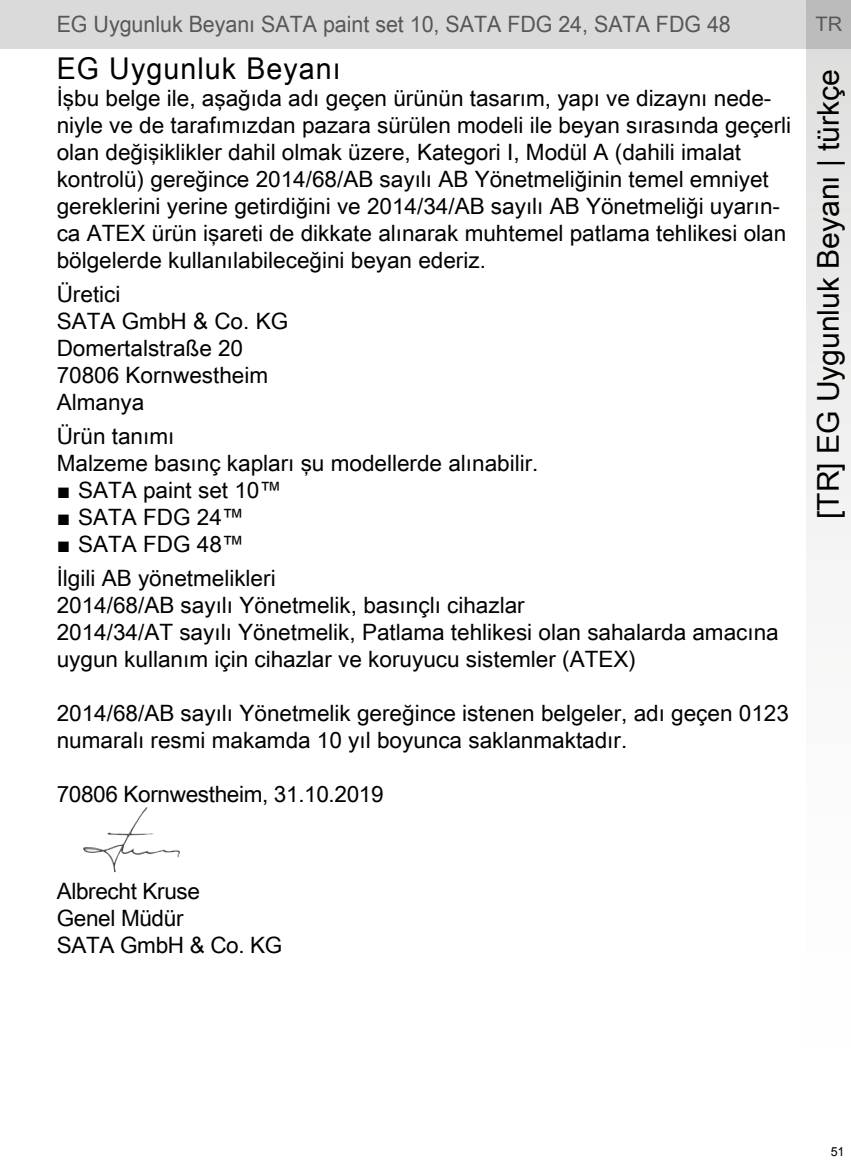
<style>
.page{position:relative;width:851px;height:1170px;background:#fff}
.page>*{position:absolute;margin:0;border:0;box-sizing:border-box;transform-origin:0 0}
.t1{font:30px "Arial Unicode MS";color:#000}
.t2{font:30px "Arial Unicode MS";letter-spacing:.04em;color:#000;scale:.95 1}
.t3{font:22.5px/27px "Arial Unicode MS";color:#000}
.t4{font:22.5px "Arial Unicode MS";color:#575756;scale:.95 1}
.t5{font:20px "Arial Unicode MS";color:#575756}
.t6{font:12.5px "Arial";color:#000}
.s1{font-family:"Arial"}
</style>
<div class="page">
<div style="left:0;top:0;width:850px;height:49px;background:#dadada"></div>
<svg style="left:806px;top:0;width:44px;height:555px"></svg>
<img style="left:83px;top:807px;width:97px;height:65px">
<p class="t4" style="left:57px;top:8px;width:711px">EG Uygunluk Beyanı SATA paint set 10, SATA FDG 24, SATA FDG 48</p>
<p class="t5" style="left:815px;top:10px;width:28px">TR</p>
<h1 class="t2" style="left:57px;top:46px;width:300px">EG Uygunluk Beyanı</h1>
<p class="t3" style="left:57px;top:84px;width:736px">İşbu belge ile, aşağıda adı geçen ürünün tasarım, yapı ve dizaynı nede&shy;niyle ve de tarafımızdan pazara sürülen modeli ile beyan sırasında geçerli olan değişiklikler dahil olmak üzere, Kategori I, Modül A (dahili imalat kontrolü) gereğince 2014/68/AB sayılı AB Yönetmeliğinin temel emniyet gereklerini yerine getirdiğini ve 2014/34/AB sayılı AB Yönetmeliği uyarın&shy;ca ATEX ürün işareti de dikkate alınarak muhtemel patlama tehlikesi olan bölgelerde kullanılabileceğini beyan ederiz.</p>
<p class="t3" style="left:57px;top:280px;width:233px">Üretici<br>SATA GmbH &amp; Co. KG<br>Domertalstraße 20<br>70806 Kornwestheim<br>Almanya</p>
<p class="t3" style="left:57px;top:422px;width:483px">Ürün tanımı<br>Malzeme basınç kapları şu modellerde alınabilir.</p>
<p class="t3" style="left:57px;top:476px;width:227px"><span class="s1">■</span> SATA paint set 10™</p>
<p class="t3" style="left:57px;top:503px;width:189px"><span class="s1">■</span> SATA FDG 24™</p>
<p class="t3" style="left:57px;top:526px;width:220px;line-height:34px"><span class="s1">■</span> SATA FDG 48™<br>İlgili AB yönetmelikleri</p>
<p class="t3" style="left:57px;top:591px;width:723px">2014/68/AB sayılı Yönetmelik, basınçlı cihazlar<br>2014/34/AT sayılı Yönetmelik, Patlama tehlikesi olan sahalarda amacına uygun kullanım için cihazlar ve koruyucu sistemler (ATEX)</p>
<p class="t3" style="left:57px;top:699px;width:733px">2014/68/AB sayılı Yönetmelik gereğince istenen belgeler, adı geçen 0123 numaralı resmi makamda 10 yıl boyunca saklanmaktadır.</p>
<p class="t3" style="left:57px;top:780px;width:328px">70806 Kornwestheim, 31.10.2019</p>
<h1 class="t1" style="left:806px;top:519px;width:451px;rotate:-90deg">[TR] EG Uygunluk Beyanı | türkçe</h1>
<p class="t3" style="left:57px;top:877px;width:227px">Albrecht Kruse<br>Genel Müdür<br>SATA GmbH &amp; Co. KG</p>
<p class="t6" style="left:830px;top:1143px;width:15px">51</p>
</div>
